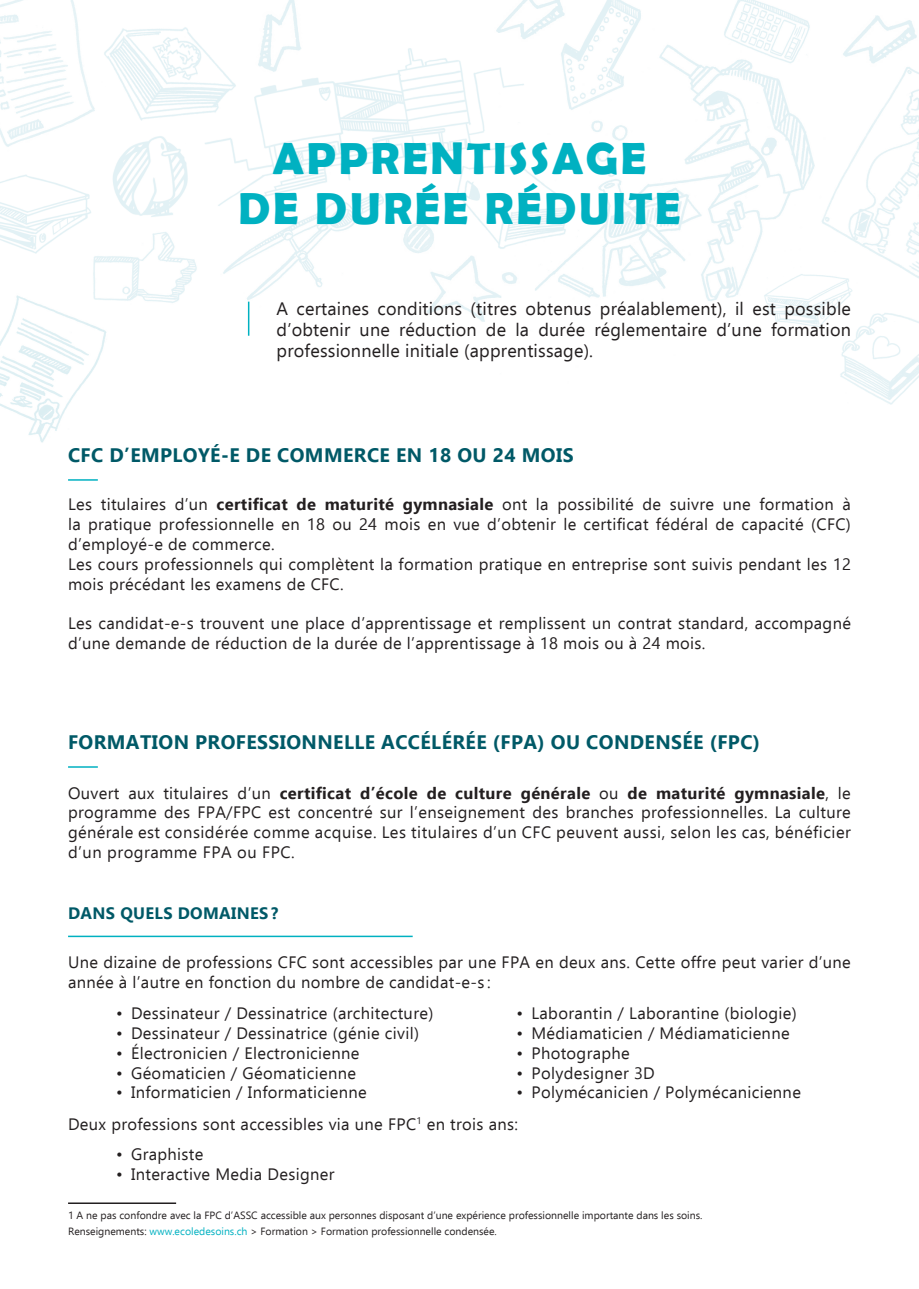
<style>
.page{position:relative;width:919px;height:1289px;background:#fff}
.page>*{position:absolute;margin:0;border:0;box-sizing:border-box;transform-origin:0 0}
.t1{font:700 45px "Berlin Sans FB Demi";letter-spacing:.06em;color:#00b1c1}
.Titre_col_2{font:700 19.5px "Ebrima";letter-spacing:.02em;color:#005967}
.Chapeau{font:18px/21px "Ebrima";letter-spacing:.01em;color:#231f20;text-align:justify}
.Texte_courant{font:16.5px/19.8px "Ebrima";letter-spacing:.02em;color:#231f20;text-align:justify}
.Texte_courant_case{font:16.5px/19.8px "Ebrima";letter-spacing:.02em;color:#231f20}
.Titre_col1{font:700 16.5px "Ebrima";letter-spacing:.02em;color:#005967}
.t2{font:10.5px "Ebrima";color:#231f20}
.s1{font-weight:700}
.s2{color:#00b1c1}
</style>
<div class="page">
<img style="left:0;top:0;width:918px;height:1204px">
<hr style="left:248px;top:301px;width:1px;height:35px;background:#00b1c1">
<hr style="left:68px;top:479px;width:30px;height:1px;background:#00b1c1">
<hr style="left:68px;top:766px;width:30px;height:1px;background:#00b1c1">
<hr style="left:68px;top:935px;width:344px;height:2px;background:#00b1c1">
<hr style="left:68px;top:1202px;width:108px;height:1px;background:#231f20">
<p class="t1" style="left:273px;top:133px;width:374px">APPRENTISSAGE</p>
<p class="t1" style="left:238px;top:182px;width:443px">DE DURÉE RÉDUITE</p>
<p class="Chapeau" style="left:276px;top:297px;width:576px">A certaines conditions (titres obtenus préalablement), il est possible d’obtenir une réduction de la durée réglementaire d’une formation professionnelle initiale (apprentissage).</p>
<p class="Titre_col_2" style="left:68px;top:440px;width:507px">CFC D’EMPLOYÉ-E DE COMMERCE EN 18 OU 24 MOIS</p>
<p class="Texte_courant_case" style="left:68px;top:494px;width:784px;text-align:justify">Les titulaires d’un <span class="s1">certificat de maturité gymnasiale</span> ont la possibilité de suivre une formation à la pratique professionnelle en 18 ou 24 mois en vue d’obtenir le certificat fédéral de capacité (CFC) d’employé-e de commerce.</p>
<p class="Texte_courant_case" style="left:68px;top:553px;width:784px">Les cours professionnels qui complètent la formation pratique en entreprise sont suivis pendant les 12 mois précédant les examens de CFC.</p>
<p class="Texte_courant_case" style="left:68px;top:613px;width:784px">Les candidat-e-s trouvent une place d’apprentissage et remplissent un contrat standard, accompagné d’une demande de réduction de la durée de l’apprentissage à 18 mois ou à 24 mois.</p>
<p class="Titre_col_2" style="left:68px;top:727px;width:693px">FORMATION PROFESSIONNELLE ACCÉLÉRÉE (FPA) OU CONDENSÉE (FPC)</p>
<p class="Texte_courant" style="left:68px;top:782px;width:784px">Ouvert aux titulaires d’un <span class="s1">certificat d’école de culture générale</span> ou <span class="s1">de maturité gymnasiale</span>, le programme des FPA/FPC est concentré sur l’enseignement des branches professionnelles. La culture générale est considérée comme acquise. Les titulaires d’un CFC peuvent aussi, selon les cas, bénéficier d’un programme FPA ou FPC.</p>
<p class="Titre_col1" style="left:68px;top:899px;width:212px">DANS QUELS DOMAINES ?</p>
<p class="Texte_courant" style="left:68px;top:951px;width:784px">Une dizaine de professions CFC sont accessibles par une FPA en deux ans. Cette offre peut varier d’une année à l’autre en fonction du nombre de candidat-e-s :</p>
<p class="Texte_courant" style="left:116px;top:1002px;width:319px">• Dessinateur / Dessinatrice (architecture)</p>
<p class="Texte_courant" style="left:116px;top:1022px;width:304px">• Dessinateur / Dessinatrice (génie civil)</p>
<p class="Texte_courant" style="left:116px;top:1042px;width:245px">• Électronicien / Electronicienne</p>
<p class="Texte_courant" style="left:116px;top:1062px;width:241px">• Géomaticien / Géomaticienne</p>
<p class="Texte_courant" style="left:116px;top:1082px;width:252px">• Informaticien / Informaticienne</p>
<p class="Texte_courant" style="left:516px;top:1002px;width:281px">• Laborantin / Laborantine (biologie)</p>
<p class="Texte_courant" style="left:516px;top:1022px;width:274px">• Médiamaticien / Médiamaticienne</p>
<p class="Texte_courant" style="left:516px;top:1042px;width:115px">• Photographe</p>
<p class="Texte_courant" style="left:516px;top:1062px;width:140px">• Polydesigner 3D</p>
<p class="Texte_courant" style="left:516px;top:1082px;width:286px">• Polymécanicien / Polymécanicienne</p>
<p class="Texte_courant" style="left:68px;top:1113px;width:451px">Deux professions sont accessibles via une FPC<sup>1</sup> en trois ans:</p>
<p class="Texte_courant" style="left:116px;top:1143px;width:89px">• Graphiste</p>
<p class="Texte_courant" style="left:116px;top:1163px;width:220px">• Interactive Media Designer</p>
<p class="t2" style="left:68px;top:1207px;width:636px">1 A ne pas confondre avec la FPC d’ASSC accessible aux personnes disposant d’une expérience professionnelle importante dans les soins.</p>
<p class="t2" style="left:68px;top:1223px;width:430px">Renseignements: <span class="s2">www.ecoledesoins.ch</span> &gt; Formation &gt; Formation professionnelle condensée.</p>
</div>
